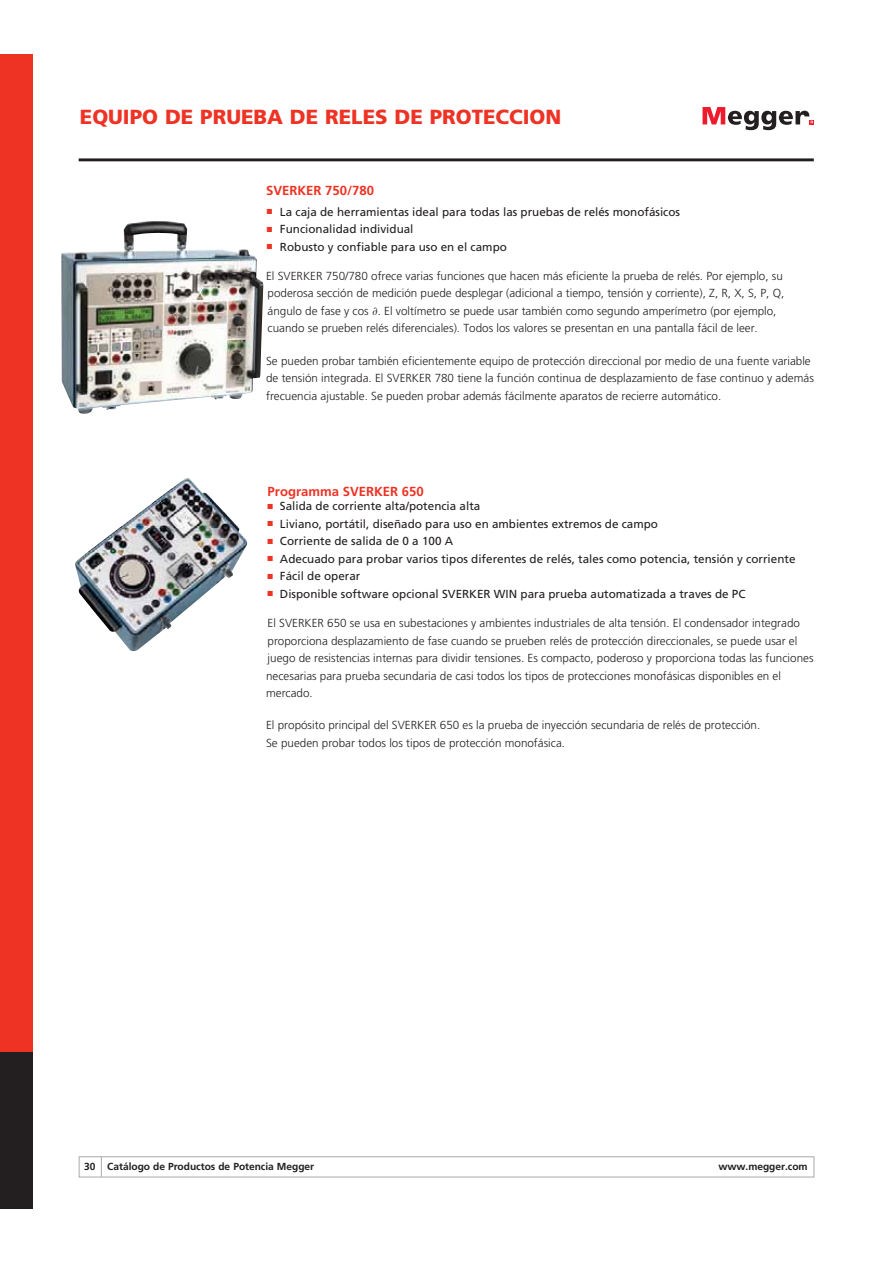
<style>
.page{position:relative;width:893px;height:1263px;background:#fff}
.page>*{position:absolute;margin:0;border:0;box-sizing:border-box;transform-origin:0 0}
.t1{font:900 20.4px "Frutiger";color:#ee3224}
.t2{font:700 13.2px "Frutiger";color:#ee3224}
.t3{font:300 11.7px/17.5px "Frutiger";color:#231f20}
.t4{font:11.7px "Frutiger";color:#231f20}
.t5{font:700 10.2px "Frutiger";letter-spacing:-.005em;color:#231f20}
.s1{color:#ee3224}
</style>
<div class="page">
<div style="left:79px;top:1156px;width:735px;height:21px;border:1px solid #a7a9ac"></div>
<svg style="left:101px;top:1157px;width:1px;height:20px"></svg>
<svg style="left:702px;top:107px;width:112px;height:23px"></svg>
<div style="left:0;top:54px;width:32px;height:1002px;background:#ee3224"></div>
<div style="left:0;top:1052px;width:32px;height:157px;background:#231f20"></div>
<hr style="left:79px;top:158px;width:735px;height:3px;background:#231f20">
<img style="left:61px;top:221px;width:202px;height:193px">
<img style="left:75px;top:478px;width:173px;height:173px">
<h1 class="t1" style="left:80px;top:108px;width:483px">EQUIPO DE PRUEBA DE RELES DE PROTECCION</h1>
<p class="t2" style="left:266px;top:185px;width:109px">SVERKER 750/780</p>
<p class="t4" style="left:267px;top:207px;width:415px"><span class="s1">■</span> La caja de herramientas ideal para todas las pruebas de relés monofásicos</p>
<p class="t4" style="left:267px;top:224px;width:148px"><span class="s1">■</span> Funcionalidad individual</p>
<p class="t4" style="left:267px;top:242px;width:241px"><span class="s1">■</span> Robusto y confiable para uso en el campo</p>
<p class="t3" style="left:266px;top:268px;width:520px">El SVERKER 750/780 ofrece varias funciones que hacen más eficiente la prueba de relés. Por ejemplo, su poderosa sección de medición puede desplegar (adicional a tiempo, tensión y corriente), Z, R, X, S, P, Q, ángulo de fase y cos . El voltímetro se puede usar también como segundo amperímetro (por ejemplo, cuando se prueben relés diferenciales). Todos los valores se presentan en una pantalla fácil de leer.</p>
<p class="t3" style="left:266px;top:353px;width:549px">Se pueden probar también eficientemente equipo de protección direccional por medio de una fuente variable de tensión integrada. El SVERKER 780 tiene la función continua de desplazamiento de fase continuo y además frecuencia ajustable. Se pueden probar además fácilmente aparatos de recierre automático.</p>
<p class="t2" style="left:268px;top:486px;width:158px">Programma SVERKER 650</p>
<p class="t4" style="left:268px;top:502px;width:214px"><span class="s1">■</span> Salida de corriente alta/potencia alta</p>
<p class="t4" style="left:268px;top:519px;width:392px"><span class="s1">■</span> Liviano, portátil, diseñado para uso en ambientes extremos de campo</p>
<p class="t4" style="left:268px;top:537px;width:187px"><span class="s1">■</span> Corriente de salida de 0 a 100 A</p>
<p class="t4" style="left:268px;top:554px;width:529px"><span class="s1">■</span> Adecuado para probar varios tipos diferentes de relés, tales como potencia, tensión y corriente</p>
<p class="t4" style="left:268px;top:572px;width:94px"><span class="s1">■</span> Fácil de operar</p>
<p class="t4" style="left:268px;top:589px;width:479px"><span class="s1">■</span> Disponible software opcional SVERKER WIN para prueba automatizada a traves de PC</p>
<p class="t3" style="left:266px;top:615px;width:549px">El SVERKER 650 se usa en subestaciones y ambientes industriales de alta tensión. El condensador integrado proporciona desplazamiento de fase cuando se prueben relés de protección direccionales, se puede usar el juego de resistencias internas para dividir tensiones. Es compacto, poderoso y proporciona todas las funciones necesarias para prueba secundaria de casi todos los tipos de protecciones monofásicas disponibles en el mercado.</p>
<p class="t3" style="left:266px;top:717px;width:496px">El propósito principal del SVERKER 650 es la prueba de inyección secundaria de relés de protección.<br>Se pueden probar todos los tipos de protección monofásica.</p>
<p class="t5" style="left:84px;top:1162px;width:231px">30 Catálogo de Productos de Potencia Megger</p>
<p class="t5" style="left:718px;top:1162px;width:91px">www.megger.com</p>
</div>
